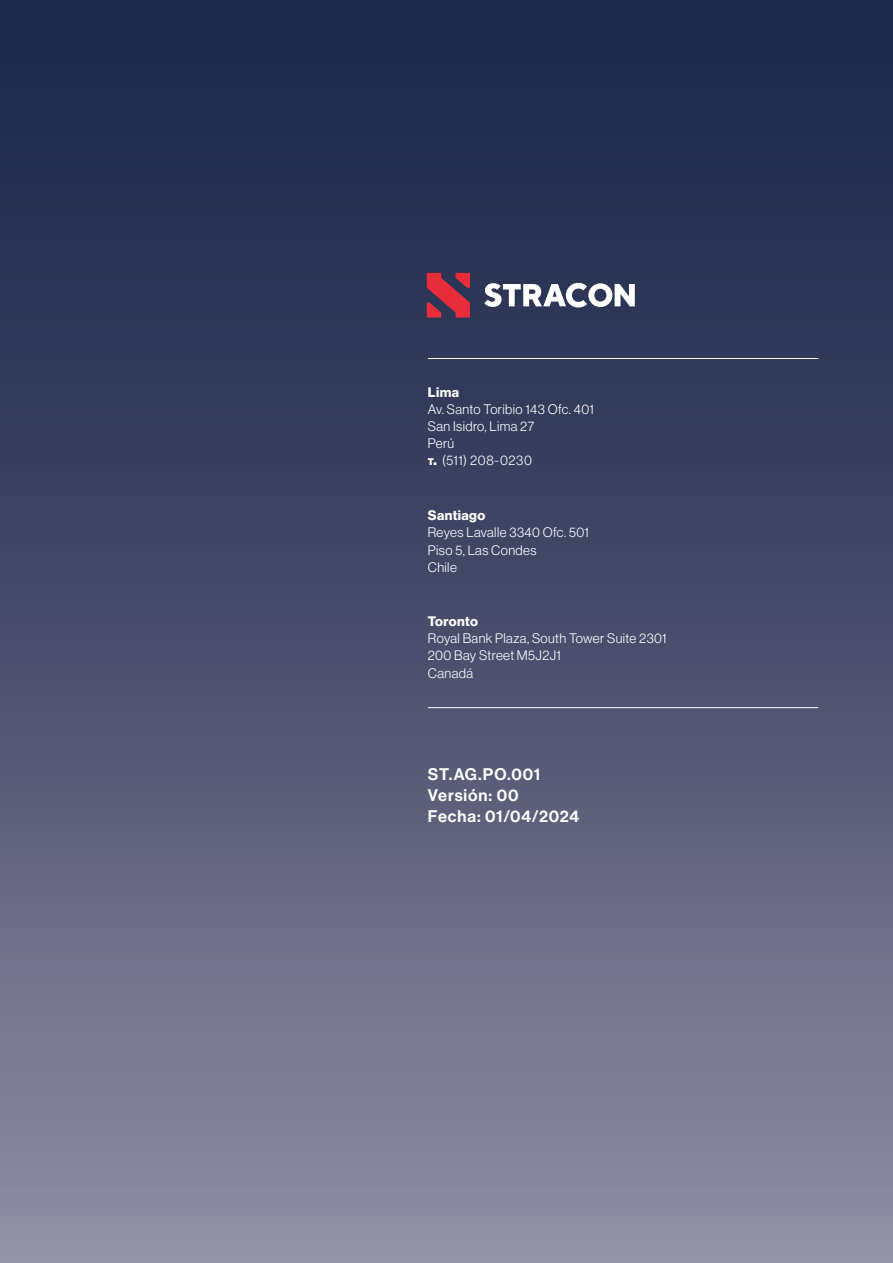
<style>
.page{position:relative;width:893px;height:1263px;background:#fff}
.page>*{position:absolute;margin:0;border:0;box-sizing:border-box;transform-origin:0 0}
.t1{font:500 16.5px/21px "Haas Grot Disp 65";letter-spacing:.05em;color:#fff}
.t2{font:300 13.5px/17.1px "Haas Grot Disp 45";letter-spacing:.03em;color:#fff}
.t3{font:700 13.5px "Haas Grot Disp 75";letter-spacing:.03em;color:#fff}
.s1{font-family:"Haas Grot Disp 95";font-weight:900;font-size:9.45px}
.s2{font-family:"Haas Grot Disp 95";font-weight:900}
</style>
<div class="page">
<div style="left:0;top:0;width:893px;height:1263px;background:linear-gradient(to bottom,#101d40,#8d89a0)"></div>
<hr style="left:428px;top:707px;width:390px;height:1px;background:#fff">
<hr style="left:428px;top:358px;width:390px;height:1px;background:#fff">
<svg style="left:427px;top:273px;width:43px;height:44px"></svg>
<svg style="left:484px;top:283px;width:151px;height:24px"></svg>
<p class="t3" style="left:428px;top:384px;width:33px">Lima</p>
<p class="t2" style="left:428px;top:400px;width:168px">Av. Santo Toribio 143 Ofc. 401<br>San Isidro, Lima 27<br>Perú<br><span class="s1">t</span><span class="s2">.</span> (511) 208-0230</p>
<p class="t3" style="left:428px;top:508px;width:59px">Santiago</p>
<p class="t2" style="left:428px;top:524px;width:162px">Reyes Lavalle 3340 Ofc. 501<br>Piso 5, Las Condes<br>Chile</p>
<p class="t3" style="left:428px;top:614px;width:52px">Toronto</p>
<p class="t2" style="left:428px;top:630px;width:240px">Royal Bank Plaza, South Tower Suite 2301<br>200 Bay Street M5J2J1<br>Canadá</p>
<p class="t1" style="left:428px;top:763px;width:153px">ST.AG.PO.001<br>Versión: 00<br>Fecha: 01/04/2024</p>
</div>
